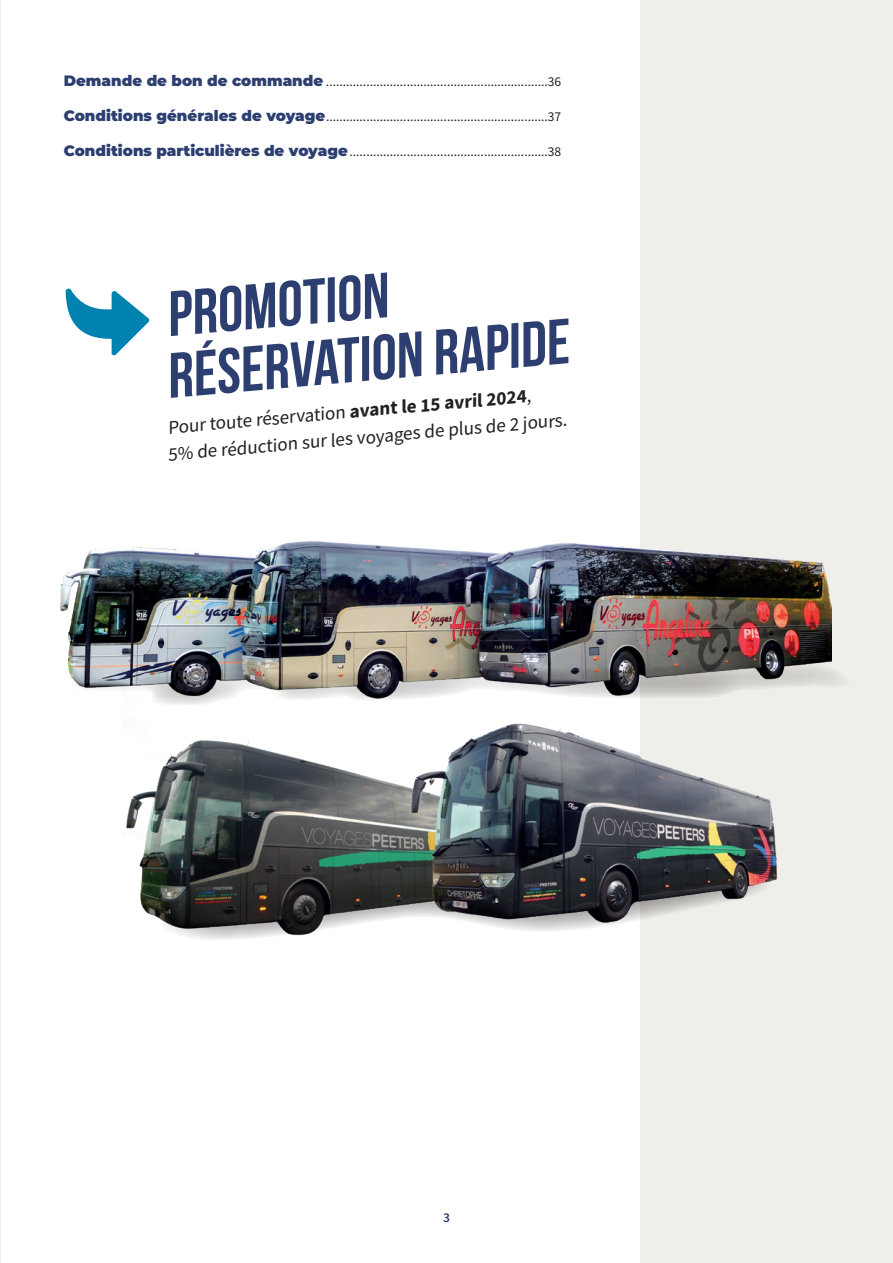
<style>
.page{position:relative;width:893px;height:1263px;background:#fff}
.page>*{position:absolute;margin:0;border:0;box-sizing:border-box;transform-origin:0 0}
.t1{font:700 63.75px/61.5px "Bebas Neue";color:#2c3f70}
.t2{font:19.05px/27px "Source Sans Pro";color:#231f20}
.t3{font:13.5px "Source Sans Pro";color:#231f20}
.t4{font:600 13.5px "Source Sans Pro";color:#2c3f70}
.s1{font-family:"Montserrat";font-weight:900;font-size:15px;color:#2c3f70}
.s2{font-weight:700}
</style>
<div class="page">
<div style="left:641px;top:0;width:252px;height:1263px;background:#f0eeea"></div>
<hr style="left:0;top:0;width:1px;height:1263px;background:#f0eeea">
<img style="left:60px;top:498px;width:772px;height:173px">
<img style="left:69px;top:663px;width:773px;height:27px">
<img style="left:123px;top:685px;width:274px;height:255px">
<img style="left:397px;top:685px;width:396px;height:297px">
<svg style="left:66px;top:288px;width:83px;height:68px"></svg>
<p class="t3" style="left:64px;top:73px;width:499px"><span class="s1">Demande de bon de commande</span> ..................................................................36</p>
<p class="t3" style="left:64px;top:108px;width:499px"><span class="s1">Conditions générales de voyage</span>..................................................................37</p>
<p class="t3" style="left:64px;top:143px;width:499px"><span class="s1">Conditions particulières de voyage</span>...........................................................38</p>
<h1 class="t1" style="left:158px;top:283px;width:405px;rotate:-5deg">Promotion réservation rapide</h1>
<h2 class="t2" style="left:164px;top:414px;width:402px;rotate:-5deg">Pour toute réservation <span class="s2">avant le 15 avril 2024</span>,<br>5% de réduction sur les voyages de plus de 2 jours.</h2>
<p class="t4" style="left:443px;top:1208px;width:8px">3</p>
</div>
